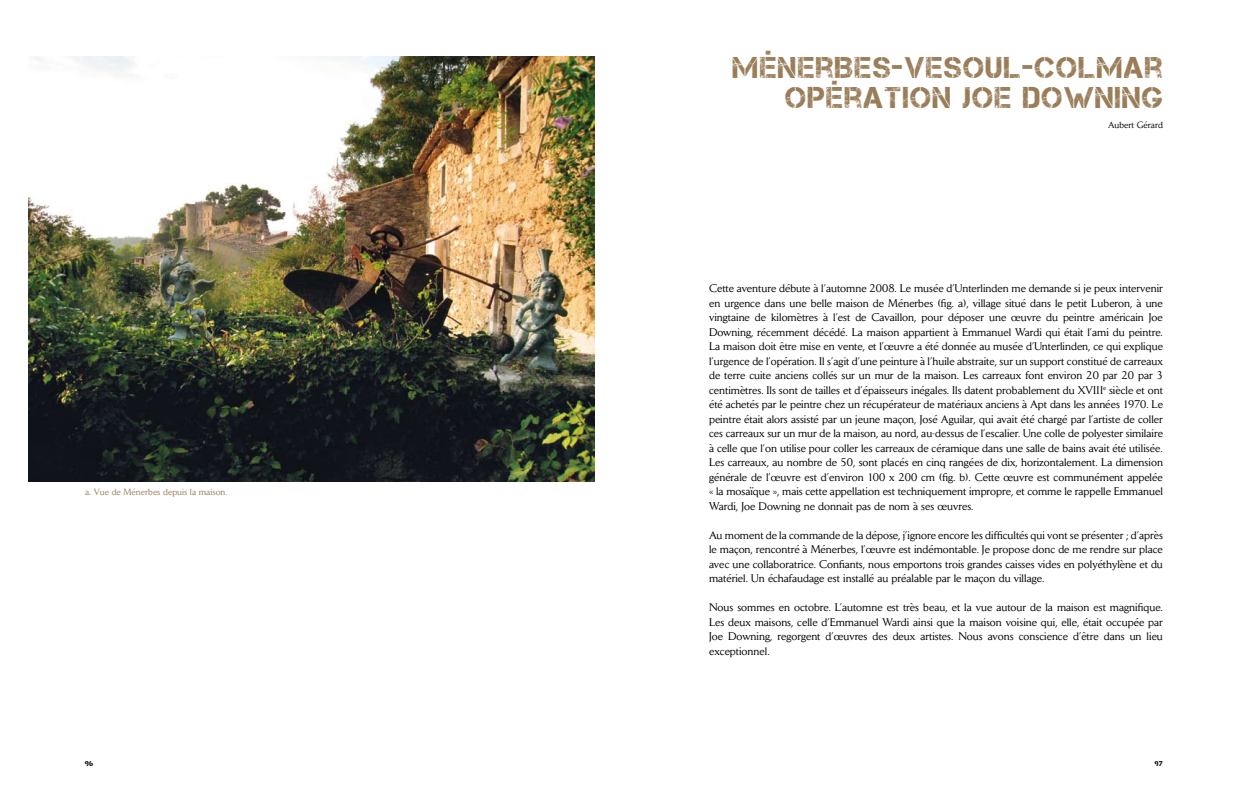
<style>
.page{position:relative;width:1248px;height:794px;background:#fff}
.page>*{position:absolute;margin:0;border:0;box-sizing:border-box;transform-origin:0 0}
.t1{font:30px/30px "Captureit";letter-spacing:.05em;color:#997d58;text-align:right}
.t2{font:11px/14.5px "Daily News";color:#000;text-align:justify}
.t3{font:9px "Daily News";color:#997d58}
.t4{font:9px "Daily News";color:#000}
.t5{font:7px "Captureit";color:#000}
</style>
<div class="page">
<img style="left:28px;top:57px;width:566px;height:424px">
<p class="t3" style="left:85px;top:486px;width:144px">a. Vue de Ménerbes depuis la maison.</p>
<h1 class="t1" style="left:732px;top:53px;width:431px">MÉNERBES-VESOUL-COLMAR<br>OPÉRATION JOE DOWNING</h1>
<p class="t4" style="left:1108px;top:120px;width:56px">Aubert Gérard</p>
<p class="t2" style="left:709px;top:281px;width:455px">Cette aventure débute à l’automne 2008. Le musée d’Unterlinden me demande si je peux intervenir en urgence dans une belle maison de Ménerbes (fig. a), village situé dans le petit Luberon, à une vingtaine de kilomètres à l’est de Cavaillon, pour déposer une œuvre du peintre américain Joe Downing, récemment décédé. La maison appartient à Emmanuel Wardi qui était l’ami du peintre.<br>La maison doit être mise en vente, et l’œuvre a été donnée au musée d’Unterlinden, ce qui explique l’urgence de l’opération. Il s’agit d’une peinture à l’huile abstraite, sur un support constitué de carreaux de terre cuite anciens collés sur un mur de la maison. Les carreaux font environ 20 par 20 par 3 centimètres. Ils sont de tailles et d’épaisseurs inégales. Ils datent probablement du XVIII<sup>e</sup> siècle et ont été achetés par le peintre chez un récupérateur de matériaux anciens à Apt dans les années 1970. Le peintre était alors assisté par un jeune maçon, José Aguilar, qui avait été chargé par l’artiste de coller ces carreaux sur un mur de la maison, au nord, au-dessus de l’escalier. Une colle de polyester similaire à celle que l’on utilise pour coller les carreaux de céramique dans une salle de bains avait été utilisée.<br>Les carreaux, au nombre de 50, sont placés en cinq rangées de dix, horizontalement. La dimension générale de l’œuvre est d’environ 100 x 200 cm (fig. b). Cette œuvre est communément appelée « la mosaïque », mais cette appellation est techniquement impropre, et comme le rappelle Emmanuel Wardi, Joe Downing ne donnait pas de nom à ses œuvres.</p>
<p class="t2" style="left:709px;top:528px;width:455px">Au moment de la commande de la dépose, j’ignore encore les difficultés qui vont se présenter ; d’après le maçon, rencontré à Ménerbes, l’œuvre est indémontable. Je propose donc de me rendre sur place avec une collaboratrice. Confiants, nous emportons trois grandes caisses vides en polyéthylène et du matériel. Un échafaudage est installé au préalable par le maçon du village.</p>
<p class="t2" style="left:709px;top:600px;width:455px">Nous sommes en octobre. L’automne est très beau, et la vue autour de la maison est magnifique.<br>Les deux maisons, celle d’Emmanuel Wardi ainsi que la maison voisine qui, elle, était occupée par Joe Downing, regorgent d’œuvres des deux artistes. Nous avons conscience d’être dans un lieu exceptionnel.</p>
<p class="t5" style="left:85px;top:759px;width:10px">96</p>
<p class="t5" style="left:1154px;top:759px;width:10px">97</p>
</div>
